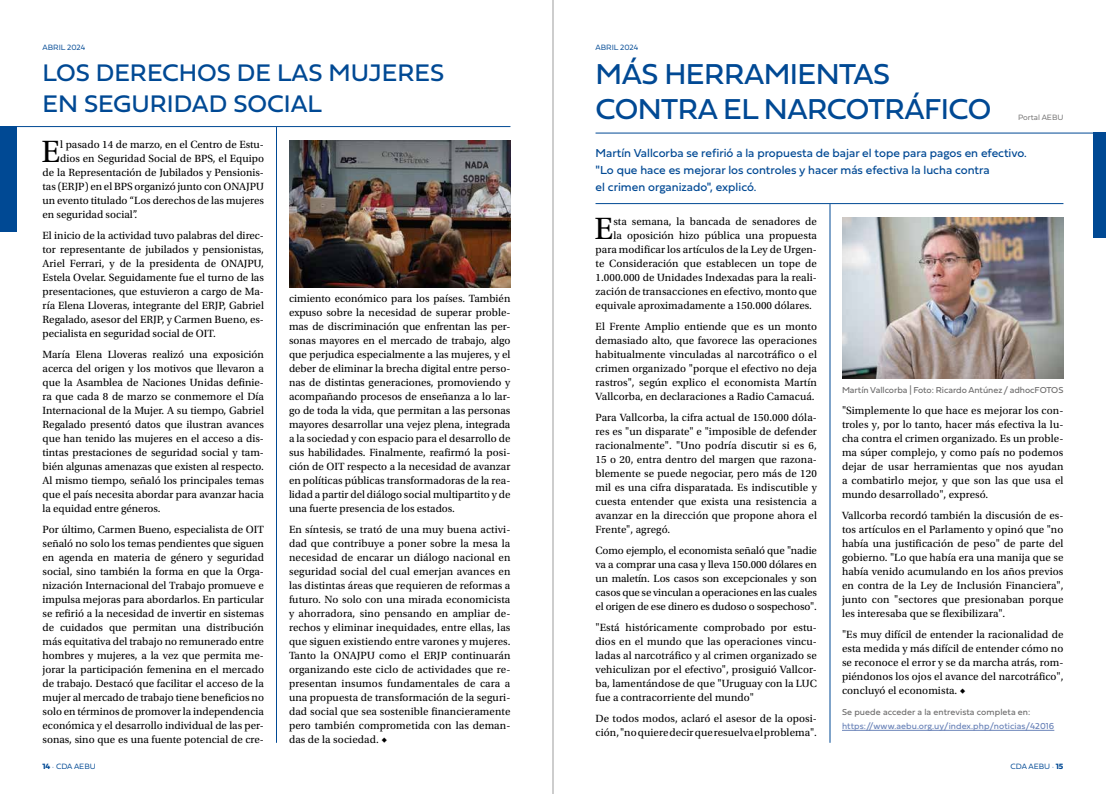
<style>
.page{position:relative;width:1106px;height:794px;background:#fff}
.page>*{position:absolute;margin:0;border:0;box-sizing:border-box;transform-origin:0 0}
.t1{font:32.4px "Utopia Std";color:#000}
.t2{font:30px/35px "Fieldwork Geo Regular";letter-spacing:-.02em;color:#004994}
.t3{font:25px/31px "Fieldwork Geo Regular";color:#004994}
.t4{font:12px/17px "Fieldwork Hum";color:#004994}
.t5{font:11px/14px "Utopia Std";letter-spacing:.005em;color:#000;text-align:justify}
.t6{font:9px "Fieldwork Hum";color:#706f6f}
.t7{font:9px "Fieldwork Hum";letter-spacing:.01em;color:#6b84b9}
.t8{font:8px "Fieldwork Geo Light";color:#004994}
.t9{font:8px "Fieldwork Hum Light";color:#706f6f}
.s1{font-family:"Fieldwork Geo Bold"}
</style>
<div class="page">
<hr style="left:842px;top:730px;width:212px;height:1px;background:#6b84b9">
<img style="left:842px;top:218px;width:221px;height:161px">
<img style="left:289px;top:141px;width:221px;height:147px">
<hr style="left:595px;top:133px;width:511px;height:1px;background:#004994">
<hr style="left:595px;top:203px;width:468px;height:1px;background:#004994">
<div style="left:1093px;top:133px;width:13px;height:105px;background:#004994"></div>
<hr style="left:0;top:126px;width:510px;height:1px;background:#004994">
<div style="left:0;top:126px;width:16px;height:105px;background:#004994"></div>
<hr style="left:276px;top:127px;width:1px;height:616px;background:#004994">
<hr style="left:829px;top:204px;width:1px;height:539px;background:#004994">
<hr style="left:552px;top:0;width:1px;height:794px;background:#9d9d9c">
<p class="t8" style="left:43px;top:41px;width:44px">ABRIL 2024</p>
<p class="t8" style="left:595px;top:41px;width:44px">ABRIL 2024</p>
<h3 class="t3" style="left:43px;top:56px;width:403px">LOS DERECHOS DE LAS MUJERES<br>EN SEGURIDAD SOCIAL</h3>
<h1 class="t1" style="left:41px;top:134px;width:20px">E</h1>
<p class="t5" style="left:60px;top:137px;width:205px">l pasado 14 de marzo, en el Centro de Estu-</p>
<p class="t5" style="left:60px;top:151px;width:205px">dios en Seguridad Social de BPS, el Equipo</p>
<p class="t5" style="left:43px;top:165px;width:223px">de la Representación de Jubilados y Pensionis-</p>
<p class="t5" style="left:43px;top:179px;width:223px">tas (ERJP) en el BPS organizó junto con ONAJPU</p>
<p class="t5" style="left:43px;top:193px;width:223px">un evento titulado “Los derechos de las mujeres</p>
<p class="t5" style="left:43px;top:207px;width:96px">en seguridad social”.</p>
<p class="t5" style="left:43px;top:228px;width:223px">El inicio de la actividad tuvo palabras del direc&shy;tor representante de jubilados y pensionistas, Ariel Ferrari, y de la presidenta de ONAJPU, Estela Ovelar. Seguidamente fue el turno de las presentaciones, que estuvieron a cargo de Ma&shy;ría Elena Lloveras, integrante del ERJP, Gabriel Regalado, asesor del ERJP, y Carmen Bueno, es&shy;pecialista en seguridad social de OIT.</p>
<p class="t5" style="left:43px;top:347px;width:223px">María Elena Lloveras realizó una exposición acerca del origen y los motivos que llevaron a que la Asamblea de Naciones Unidas definie&shy;ra que cada 8 de marzo se conmemore el Día Internacional de la Mujer. A su tiempo, Gabriel Regalado presentó datos que ilustran avances que han tenido las mujeres en el acceso a dis&shy;tintas prestaciones de seguridad social y tam&shy;bién algunas amenazas que existen al respecto.<br>Al mismo tiempo, señaló los principales temas que el país necesita abordar para avanzar hacia la equidad entre géneros.</p>
<p class="t5" style="left:43px;top:522px;width:223px">Por último, Carmen Bueno, especialista de OIT señaló no solo los temas pendientes que siguen en agenda en materia de género y seguridad social, sino también la forma en que la Orga&shy;nización Internacional del Trabajo promueve e impulsa mejoras para abordarlos. En particular se refirió a la necesidad de invertir en sistemas de cuidados que permitan una distribución más equitativa del trabajo no remunerado entre hombres y mujeres, a la vez que permita me&shy;jorar la participación femenina en el mercado de trabajo. Destacó que facilitar el acceso de la mujer al mercado de trabajo tiene beneficios no solo en términos de promover la independencia económica y el desarrollo individual de las per&shy;sonas, sino que es una fuente potencial de cre-</p>
<p class="t5" style="left:289px;top:291px;width:223px">cimiento económico para los países. También expuso sobre la necesidad de superar proble&shy;mas de discriminación que enfrentan las per&shy;sonas mayores en el mercado de trabajo, algo que perjudica especialmente a las mujeres, y el deber de eliminar la brecha digital entre perso&shy;nas de distintas generaciones, promoviendo y acompañando procesos de enseñanza a lo lar&shy;go de toda la vida, que permitan a las personas mayores desarrollar una vejez plena, integrada a la sociedad y con espacio para el desarrollo de sus habilidades. Finalmente, reafirmó la posi&shy;ción de OIT respecto a la necesidad de avanzar en políticas públicas transformadoras de la rea&shy;lidad a partir del diálogo social multipartito y de una fuerte presencia de los estados.</p>
<p class="t5" style="left:289px;top:522px;width:223px">En síntesis, se trató de una muy buena activi&shy;dad que contribuye a poner sobre la mesa la necesidad de encarar un diálogo nacional en seguridad social del cual emerjan avances en las distintas áreas que requieren de reformas a futuro. No solo con una mirada economicista y ahorradora, sino pensando en ampliar de&shy;rechos y eliminar inequidades, entre ellas, las que siguen existiendo entre varones y mujeres.<br>Tanto la ONAJPU como el ERJP continuarán organizando este ciclo de actividades que re&shy;presentan insumos fundamentales de cara a una propuesta de transformación de la seguri&shy;dad social que sea sostenible financieramente pero también comprometida con las deman&shy;das de la sociedad. ◆</p>
<h2 class="t2" style="left:595px;top:55px;width:397px">MÁS HERRAMIENTAS<br>CONTRA EL NARCOTRÁFICO</h2>
<p class="t4" style="left:595px;top:144px;width:433px">Martín Vallcorba se refirió a la propuesta de bajar el tope para pagos en efectivo. "Lo que hace es mejorar los controles y hacer más efectiva la lucha contra<br>el crimen organizado", explicó.</p>
<h1 class="t1" style="left:594px;top:211px;width:20px">E</h1>
<p class="t5" style="left:613px;top:214px;width:205px">sta semana, la bancada de senadores de</p>
<p class="t9" style="left:1018px;top:111px;width:47px">Portal AEBU</p>
<p class="t5" style="left:613px;top:228px;width:205px">la oposición hizo pública una propuesta</p>
<p class="t5" style="left:595px;top:242px;width:223px">para modificar los artículos de la Ley de Urgen-</p>
<p class="t5" style="left:595px;top:256px;width:223px">te Consideración que establecen un tope de</p>
<p class="t5" style="left:595px;top:270px;width:223px">1.000.000 de Unidades Indexadas para la reali-</p>
<p class="t5" style="left:595px;top:284px;width:223px">zación de transacciones en efectivo, monto que</p>
<p class="t5" style="left:595px;top:298px;width:218px">equivale aproximadamente a 150.000 dólares.</p>
<p class="t5" style="left:595px;top:319px;width:223px">El Frente Amplio entiende que es un monto demasiado alto, que favorece las operaciones habitualmente vinculadas al narcotráfico o el crimen organizado "porque el efectivo no deja rastros", según explico el economista Martín Vallcorba, en declaraciones a Radio Camacuá.</p>
<p class="t5" style="left:595px;top:410px;width:223px">Para Vallcorba, la cifra actual de 150.000 dóla&shy;res es "un disparate" e "imposible de defender racionalmente". "Uno podría discutir si es 6, 15 o 20, entra dentro del margen que razona&shy;blemente se puede negociar, pero más de 120 mil es una cifra disparatada. Es indiscutible y cuesta entender que exista una resistencia a avanzar en la dirección que propone ahora el Frente", agregó.</p>
<p class="t5" style="left:595px;top:543px;width:223px">Como ejemplo, el economista señaló que "nadie va a comprar una casa y lleva 150.000 dólares en un maletín. Los casos son excepcionales y son casos que se vinculan a operaciones en las cuales el origen de ese dinero es dudoso o sospechoso".</p>
<p class="t5" style="left:595px;top:620px;width:223px">"Está históricamente comprobado por estu&shy;dios en el mundo que las operaciones vincu&shy;ladas al narcotráfico y al crimen organizado se vehiculizan por el efectivo", prosiguió Vallcor&shy;ba, lamentándose de que "Uruguay con la LUC fue a contracorriente del mundo"</p>
<p class="t5" style="left:595px;top:711px;width:223px">De todos modos, aclaró el asesor de la oposi&shy;ción, "no quiere decir que resuelva el problema".</p>
<p class="t6" style="left:842px;top:382px;width:223px">Martín Vallcorba | Foto: Ricardo Antúnez / adhocFOTOS</p>
<p class="t5" style="left:842px;top:403px;width:223px">"Simplemente lo que hace es mejorar los con&shy;troles y, por lo tanto, hacer más efectiva la lu&shy;cha contra el crimen organizado. Es un proble&shy;ma súper complejo, y como país no podemos dejar de usar herramientas que nos ayudan a combatirlo mejor, y que son las que usa el mundo desarrollado", expresó.</p>
<p class="t5" style="left:842px;top:508px;width:223px">Vallcorba recordó también la discusión de es&shy;tos artículos en el Parlamento y opinó que "no había una justificación de peso" de parte del gobierno. "Lo que había era una manija que se había venido acumulando en los años previos en contra de la Ley de Inclusión Financiera", junto con "sectores que presionaban porque les interesaba que se flexibilizara".</p>
<p class="t5" style="left:842px;top:627px;width:223px">"Es muy difícil de entender la racionalidad de esta medida y más difícil de entender cómo no se reconoce el error y se da marcha atrás, rom&shy;piéndonos los ojos el avance del narcotráfico", concluyó el economista. ◆</p>
<p class="t6" style="left:842px;top:704px;width:190px">Se puede acceder a la entrevista completa en:</p>
<p class="t7" style="left:842px;top:718px;width:214px">https://www.aebu.org.uy/index.php/noticias/42016</p>
<p class="t8" style="left:43px;top:760px;width:55px"><span class="s1">14</span> · CDA AEBU</p>
<p class="t8" style="left:1010px;top:760px;width:54px">CDA AEBU · <span class="s1">15</span></p>
</div>
